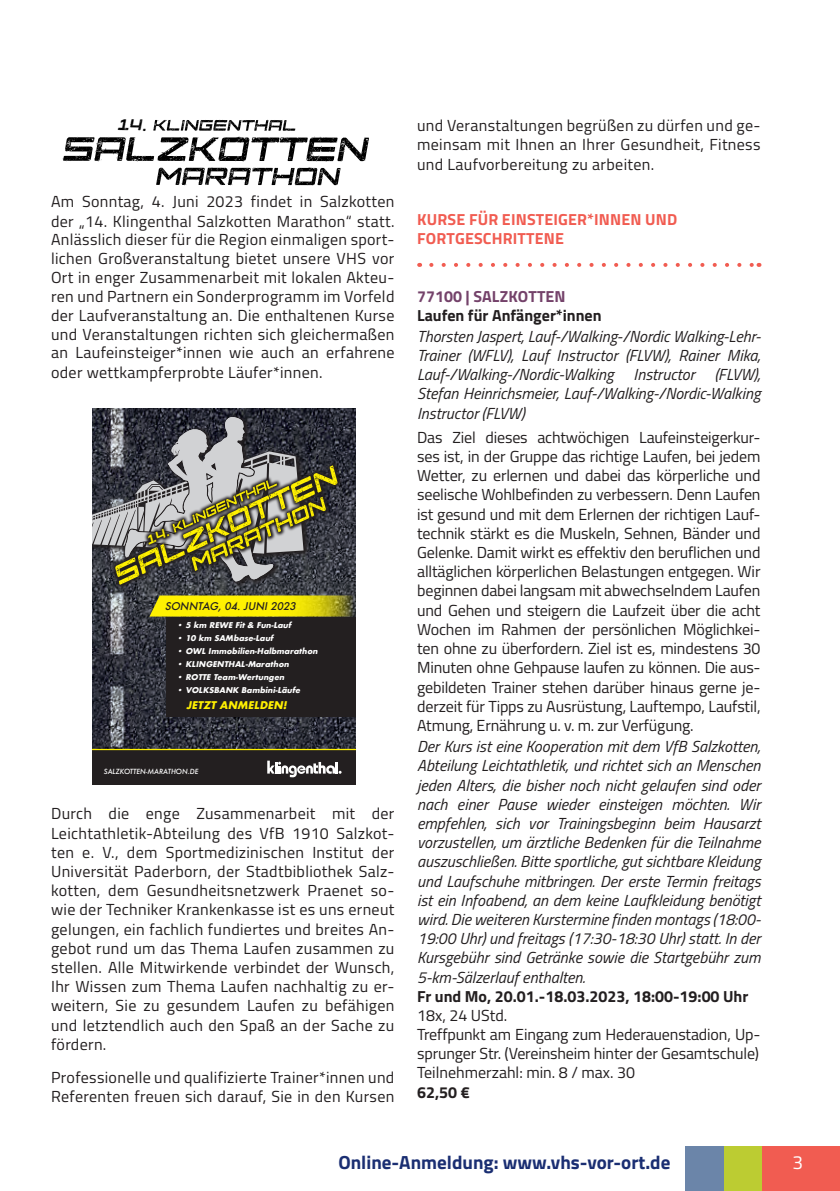
<style>
.page{position:relative;width:840px;height:1191px;background:#fff}
.page>*{position:absolute;margin:0;border:0;box-sizing:border-box;transform-origin:0 0}
.t1{font:700 19px "Titillium";color:#1a2e72}
.t2{font:19px "Titillium";color:#fff}
.t3{font:16px/19.2px "Titillium";letter-spacing:.02em;color:#231f20;text-align:justify}
.t4{font:italic 16px/19.2px "Titillium";color:#231f20;text-align:justify}
.t5{font:16px/19.2px "Titillium";letter-spacing:-.01em;color:#231f20}
.t6{font:700 16px "Titillium";color:#231f20}
.t7{font:700 16px/19.2px "Titillium";letter-spacing:.01em;color:#f15c51}
.t8{font:700 16px "Titillium";letter-spacing:.005em;color:#74426a}
.t9{font:italic 500 10.4px "Futura";color:#231f20}
.t10{font:italic 700 10.4px "Futura";color:#fff001}
.t11{font:italic 700 7.8px "Futura";color:#fff}
.t12{font:italic 500 7px "Futura";color:#fff}
</style>
<div class="page">
<div style="left:761px;top:1145px;width:78px;height:46px;background:#f15c51"></div>
<div style="left:723px;top:1145px;width:38px;height:46px;background:#bccc32"></div>
<div style="left:684px;top:1145px;width:39px;height:46px;background:#6b85a9"></div>
<svg style="left:431px;top:263px;width:321px;height:4px"></svg>
<svg style="left:63px;top:137px;width:306px;height:49px"></svg>
<svg style="left:153px;top:120px;width:142px;height:11px"></svg>
<img style="left:92px;top:409px;width:263px;height:340px">
<svg style="left:149px;top:595px;width:206px;height:21px;background:#e0d50b"></svg>
<div style="left:166px;top:616px;width:189px;height:100px;background:#231f20"></div>
<svg style="left:92px;top:413px;width:218px;height:175px"></svg>
<div style="left:92px;top:750px;width:263px;height:34px;background:#231f20"></div>
<svg style="left:110px;top:460px;width:232px;height:129px;background:#3c3e46"></svg>
<hr style="left:92px;top:749px;width:263px;height:1px;background:#fff101">
<svg style="left:267px;top:760px;width:74px;height:17px"></svg>
<svg style="left:92px;top:417px;width:245px;height:167px;background:#6d6d5e"></svg>
<p class="t3" style="left:51px;top:192px;width:345px">Am Sonntag, 4. Juni 2023 findet in Salzkotten der „14. Klingenthal Salzkotten Marathon“ statt.<br>Anlässlich dieser für die Region einmaligen sport&shy;lichen Großveranstaltung bietet unsere VHS vor Ort in enger Zusammenarbeit mit lokalen Akteu&shy;ren und Partnern ein Sonderprogramm im Vorfeld der Laufveranstaltung an. Die enthaltenen Kurse und Veranstaltungen richten sich gleichermaßen an Laufeinsteiger*innen wie auch an erfahrene oder wettkampferprobte Läufer*innen.</p>
<p class="t9" style="left:165px;top:599px;width:135px">SONNTAG, 04. JUNI 2023</p>
<p class="t11" style="left:177px;top:620px;width:118px">• 5 km REWE Fit &amp; Fun-Lauf</p>
<p class="t11" style="left:177px;top:633px;width:100px">• 10 km SAMbase-Lauf</p>
<p class="t11" style="left:177px;top:646px;width:144px">• OWL Immobilien-Halbmarathon</p>
<p class="t11" style="left:177px;top:658px;width:115px">• KLINGENTHAL-Marathon</p>
<p class="t11" style="left:177px;top:671px;width:111px">• ROTTE Team-Wertungen</p>
<p class="t11" style="left:177px;top:684px;width:127px">• VOLKSBANK Bambini-Läufe</p>
<p class="t10" style="left:186px;top:697px;width:105px">JETZT ANMELDEN!</p>
<p class="t12" style="left:104px;top:766px;width:96px">SALZKOTTEN-MARATHON.DE</p>
<p class="t3" style="left:51px;top:803px;width:345px">Durch die enge Zusammenarbeit mit der Leichtathletik-Abteilung des VfB 1910 Salzkot&shy;ten e. V., dem Sportmedizinischen Institut der Universität Paderborn, der Stadtbibliothek Salz&shy;kotten, dem Gesundheitsnetzwerk Praenet so&shy;wie der Techniker Krankenkasse ist es uns erneut gelungen, ein fachlich fundiertes und breites An&shy;gebot rund um das Thema Laufen zusammen zu stellen. Alle Mitwirkende verbindet der Wunsch, Ihr Wissen zum Thema Laufen nachhaltig zu er&shy;weitern, Sie zu gesundem Laufen zu befähigen und letztendlich auch den Spaß an der Sache zu fördern.</p>
<p class="t3" style="left:51px;top:1067px;width:344px">Professionelle und qualifizierte Trainer*innen und<br>Referenten freuen sich darauf, Sie in den Kursen</p>
<p class="t3" style="left:417px;top:115px;width:344px">und Veranstaltungen begrüßen zu dürfen und ge&shy;meinsam mit Ihnen an Ihrer Gesundheit, Fitness und Laufvorbereitung zu arbeiten.</p>
<p class="t7" style="left:417px;top:209px;width:261px">KURSE FÜR EINSTEIGER*INNEN UND<br>FORTGESCHRITTENE</p>
<p class="t8" style="left:417px;top:284px;width:150px">77100 | SALZKOTTEN</p>
<p class="t6" style="left:417px;top:303px;width:186px">Laufen für Anfänger*innen</p>
<p class="t4" style="left:417px;top:326px;width:345px">Thorsten Jaspert, Lauf-/Walking-/Nordic Walking-Lehr-Trainer (WFLV), Lauf Instructor (FLVW), Rainer Mika, Lauf-/Walking-/Nordic-Walking Instructor (FLVW), Stefan Heinrichsmeier, Lauf-/Walking-/Nordic-Walking Instructor (FLVW)</p>
<p class="t3" style="left:417px;top:427px;width:345px">Das Ziel dieses achtwöchigen Laufeinsteigerkur&shy;ses ist, in der Gruppe das richtige Laufen, bei jedem Wetter, zu erlernen und dabei das körperliche und seelische Wohlbefinden zu verbessern. Denn Laufen ist gesund und mit dem Erlernen der richtigen Lauf&shy;technik stärkt es die Muskeln, Sehnen, Bänder und Gelenke. Damit wirkt es effektiv den beruflichen und alltäglichen körperlichen Belastungen entgegen. Wir beginnen dabei langsam mit abwechselndem Laufen und Gehen und steigern die Laufzeit über die acht Wochen im Rahmen der persönlichen Möglichkei&shy;ten ohne zu überfordern. Ziel ist es, mindestens 30<br>Minuten ohne Gehpause laufen zu können. Die aus&shy;gebildeten Trainer stehen darüber hinaus gerne je&shy;derzeit für Tipps zu Ausrüstung, Lauftempo, Laufstil, Atmung, Ernährung u. v. m. zur Verfügung.</p>
<p class="t4" style="left:417px;top:736px;width:345px">Der Kurs ist eine Kooperation mit dem VfB Salzkotten, Abteilung Leichtathletik, und richtet sich an Menschen jeden Alters, die bisher noch nicht gelaufen sind oder nach einer Pause wieder einsteigen möchten. Wir empfehlen, sich vor Trainingsbeginn beim Hausarzt vorzustellen, um ärztliche Bedenken für die Teilnahme auszuschließen. Bitte sportliche, gut sichtbare Kleidung und Laufschuhe mitbringen. Der erste Termin freitags ist ein Infoabend, an dem keine Laufkleidung benötigt wird. Die weiteren Kurstermine finden montags (18:00- 19:00 Uhr) und freitags (17:30-18:30 Uhr) statt. In der Kursgebühr sind Getränke sowie die Startgebühr zum 5-km-Sälzerlauf enthalten.</p>
<p class="t6" style="left:417px;top:983px;width:332px">Fr und Mo, 20.01.-18.03.2023, 18:00-19:00 Uhr</p>
<p class="t5" style="left:417px;top:1004px;width:345px">18x, 24 UStd.<br>Treffpunkt am Eingang zum Hederauenstadion, Up&shy;sprunger Str. (Vereinsheim hinter der Gesamtschule)<br>Teilnehmerzahl: min. 8 / max. 30</p>
<p class="t6" style="left:417px;top:1079px;width:54px">62,50 €</p>
<p class="t1" style="left:338px;top:1147px;width:333px">Online-Anmeldung: www.vhs-vor-ort.de</p>
<p class="t2" style="left:792px;top:1148px;width:12px">3</p>
</div>
